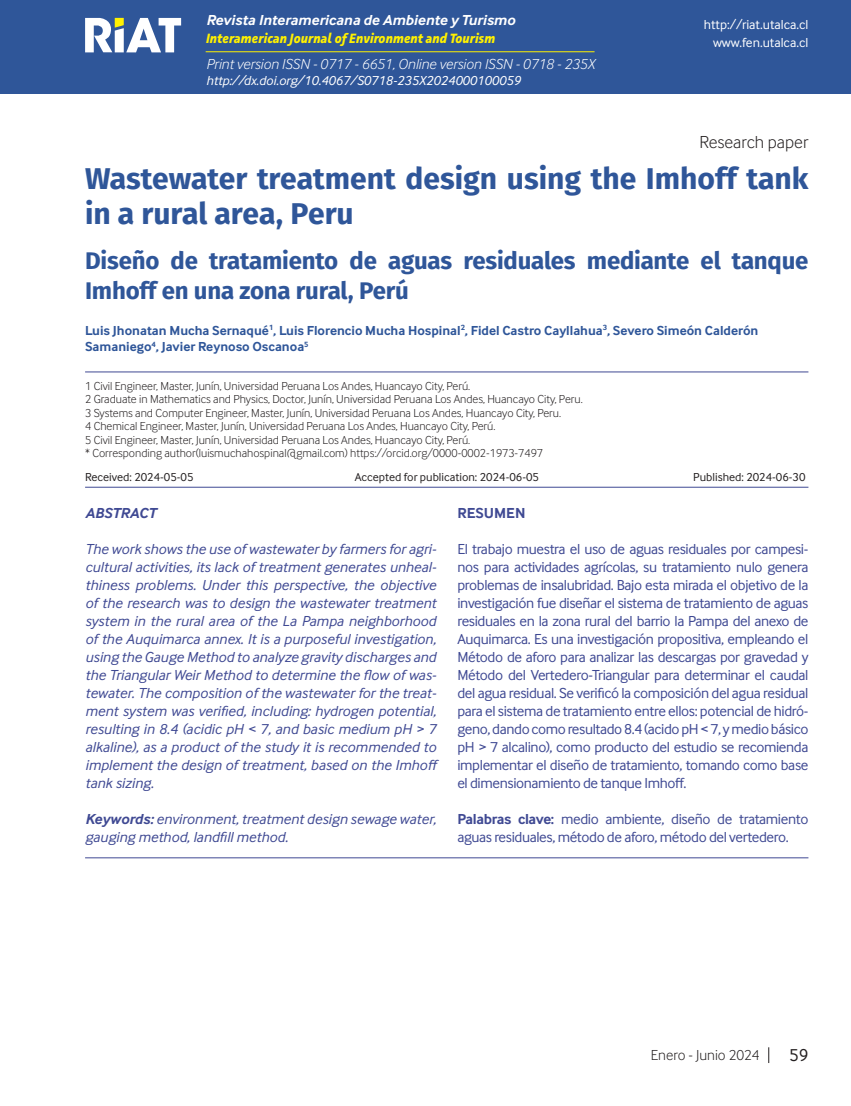
<style>
.page{position:relative;width:851px;height:1106px;background:#fff}
.page>*{position:absolute;margin:0;border:0;box-sizing:border-box;transform-origin:0 0}
.TITULO_INGLÉS{font:700 30px/34.5px "Fira Sans OT";color:#2f5699}
.TITULO_ESPAÑOL{font:700 24px/30px "Fira Sans OT";letter-spacing:-.01em;color:#2f5699}
.t1{font:300 18px "Inter Face";color:#231f20}
.t2{font:18px "Inter Face";color:#231f20}
.RESUMEN{font:15px/18px "Inter Face";letter-spacing:-.025em;color:#3f4993;text-align:justify}
.Cuerpo_de_Texto{font:italic 15px/18px "Inter Face";color:#3f4993}
.t3{font:italic 300 15px "Inter Face";color:#fff}
.t4{font:italic 700 15px "Inter Face";color:#fff}
.t5{font:300 15px "Inter Face";color:#231f20}
.Cuerpo_de_Texto-2{font:italic 700 15px "Inter Face";color:#3f4993}
.RESUMEN-2{font:700 15px "Inter Face";color:#3f4993}
.AUTOR{font:700 13.5px/16.5px "Inter Face";color:#2f5699}
.Cuerpo_de_Texto-3{font:italic 13.5px "Inter Face";color:#fff}
.t6{font:italic 700 13.5px "Facit";color:#fff101}
.t7{font:13.5px "Inter Face";color:#fff}
.Fuente{font:300 12px "Inter Face";color:#231f20}
.Cuerpo_de_Texto-4{font:12px "Inter Face";color:#231f20}
.s1{font-weight:700}
</style>
<div class="page">
<div style="left:0;top:0;width:850px;height:94px;background:#2f5699"></div>
<svg style="left:768px;top:1047px;width:1px;height:16px"></svg>
<hr style="left:85px;top:371px;width:723px;height:1px;background:#3f4993">
<hr style="left:85px;top:487px;width:723px;height:1px;background:#3f4993">
<hr style="left:85px;top:857px;width:723px;height:1px;background:#3f4993">
<svg style="left:85px;top:18px;width:96px;height:34px"></svg>
<hr style="left:206px;top:51px;width:388px;height:1px;background:#fff101">
<p class="t4" style="left:206px;top:12px;width:310px">Revista Interamericana de Ambiente y Turismo</p>
<p class="t7" style="left:703px;top:17px;width:106px">http://riat.utalca.cl</p>
<p class="t6" style="left:206px;top:30px;width:291px">Interamerican Journal of Environment and Tourism</p>
<p class="t3" style="left:206px;top:55px;width:390px">Print version ISSN - 0717 - 6651, Online version ISSN - 0718 - 235X</p>
<p class="Cuerpo_de_Texto-3" style="left:206px;top:73px;width:316px">http://dx.doi.org/10.4067/S0718-235X2024000100059</p>
<p class="t7" style="left:713px;top:35px;width:97px">www.fen.utalca.cl</p>
<p class="t1" style="left:699px;top:132px;width:110px">Research paper</p>
<p class="TITULO_INGLÉS" style="left:85px;top:163px;width:724px">Wastewater treatment design using the Imhoff tank in a rural area, Peru</p>
<p class="TITULO_ESPAÑOL" style="left:85px;top:247px;width:724px">Diseño de tratamiento de aguas residuales mediante el tanque<br>Imhoff en una zona rural, Perú</p>
<p class="AUTOR" style="left:85px;top:322px;width:674px">Luis Jhonatan Mucha Sernaqué<sup>1</sup>, Luis Florencio Mucha Hospinal<sup>2</sup>, Fidel Castro Cayllahua<sup>3</sup>, Severo Simeón Calderón<br>Samaniego<sup>4</sup>, Javier Reynoso Oscanoa<sup>5</sup></p>
<p class="Fuente" style="left:85px;top:379px;width:386px">1 Civil Engineer, Master, Junín, Universidad Peruana Los Andes, Huancayo City, Perú.</p>
<p class="Fuente" style="left:85px;top:392px;width:499px">2 Graduate in Mathematics and Physics, Doctor, Junín, Universidad Peruana Los Andes, Huancayo City, Peru.</p>
<p class="Fuente" style="left:85px;top:406px;width:477px">3 Systems and Computer Engineer, Master, Junín, Universidad Peruana Los Andes, Huancayo City, Peru.</p>
<p class="Fuente" style="left:85px;top:419px;width:412px">4 Chemical Engineer, Master, Junín, Universidad Peruana Los Andes, Huancayo City, Perú.</p>
<p class="Fuente" style="left:85px;top:433px;width:386px">5 Civil Engineer, Master, Junín, Universidad Peruana Los Andes, Huancayo City, Perú.</p>
<p class="Fuente" style="left:85px;top:446px;width:459px">* Corresponding author(luismuchahospinal@gmail.com) https://orcid.org/0000-0002-1973-7497</p>
<p class="Cuerpo_de_Texto-4" style="left:85px;top:470px;width:110px">Received: 2024-05-05</p>
<p class="Cuerpo_de_Texto-4" style="left:354px;top:470px;width:186px">Accepted for publication: 2024-06-05</p>
<p class="Cuerpo_de_Texto-4" style="left:693px;top:470px;width:114px">Published: 2024-06-30</p>
<p class="RESUMEN-2" style="left:457px;top:504px;width:70px">RESUMEN</p>
<p class="RESUMEN" style="left:457px;top:539px;width:352px">El trabajo muestra el uso de aguas residuales por campesi&shy;nos para actividades agrícolas, su tratamiento nulo genera problemas de insalubridad. Bajo esta mirada el objetivo de la investigación fue diseñar el sistema de tratamiento de aguas residuales en la zona rural del barrio la Pampa del anexo de Auquimarca. Es una investigación propositiva, empleando el Método de aforo para analizar las descargas por gravedad y Método del Vertedero-Triangular para determinar el caudal del agua residual. Se verificó la composición del agua residual para el sistema de tratamiento entre ellos: potencial de hidró&shy;geno, dando como resultado 8.4 (acido pH &lt; 7, y medio básico pH &gt; 7 alcalino), como producto del estudio se recomienda implementar el diseño de tratamiento, tomando como base el dimensionamiento de tanque Imhoff.</p>
<p class="RESUMEN" style="left:457px;top:809px;width:352px"><span class="s1">Palabras clave:</span> medio ambiente, diseño de tratamiento aguas residuales, método de aforo, método del vertedero.</p>
<p class="Cuerpo_de_Texto-2" style="left:85px;top:504px;width:73px">ABSTRACT</p>
<p class="Cuerpo_de_Texto" style="left:85px;top:539px;width:355px">The work shows the use of wastewater by farmers for agri&shy;cultural activities, its lack of treatment generates unheal&shy;thiness problems. Under this perspective, the objective of the research was to design the wastewater treatment system in the rural area of the La Pampa neighborhood of the Auquimarca annex. It is a purposeful investigation, using the Gauge Method to analyze gravity discharges and the Triangular Weir Method to determine the flow of was&shy;tewater. The composition of the wastewater for the treat&shy;ment system was verified, including: hydrogen potential, resulting in 8.4 (acidic pH &lt; 7, and basic medium pH &gt; 7 alkaline), as a product of the study it is recommended to implement the design of treatment, based on the Imhoff tank sizing.</p>
<p class="Cuerpo_de_Texto" style="left:85px;top:809px;width:352px"><span class="s1">Keywords:</span> environment, treatment design sewage water, gauging method, landfill method.</p>
<p class="t5" style="left:651px;top:1046px;width:110px">Enero - Junio 2024</p>
<p class="t2" style="left:789px;top:1045px;width:21px">59</p>
</div>
